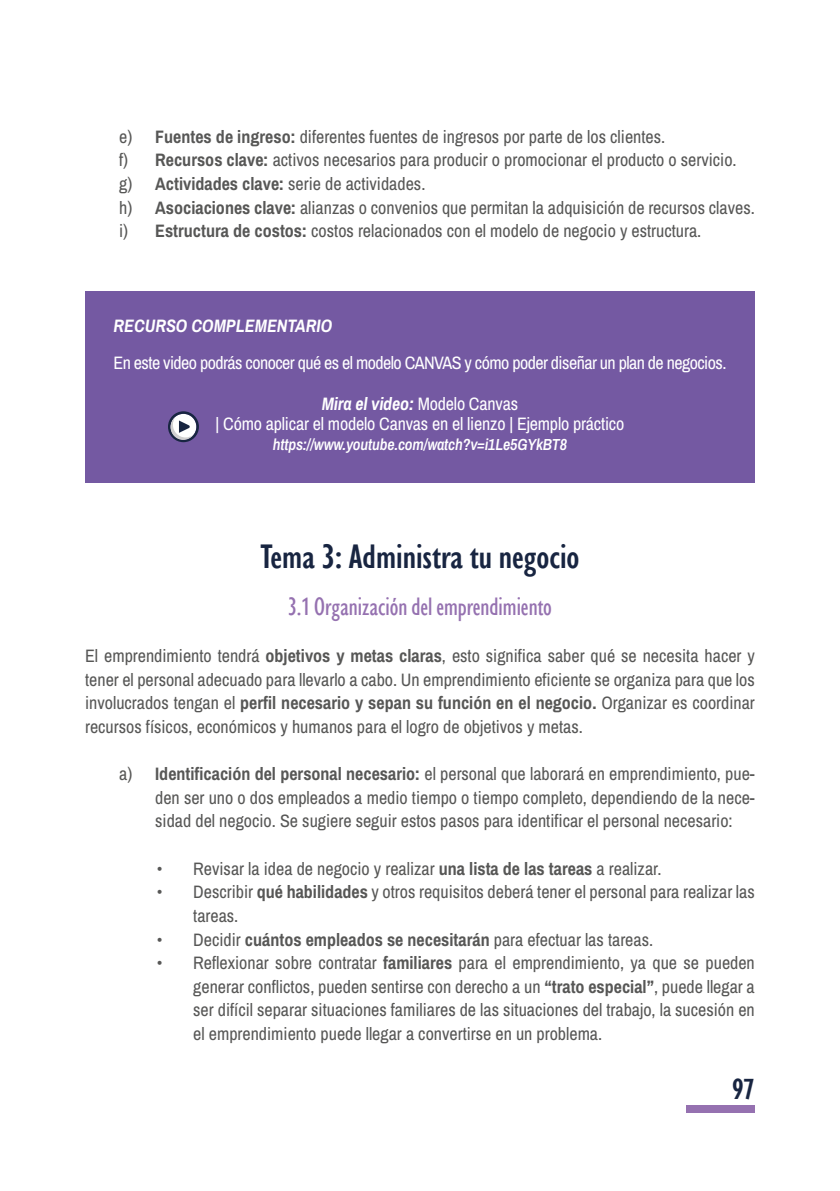
<style>
.page{position:relative;width:840px;height:1191px;background:#fff}
.page>*{position:absolute;margin:0;border:0;box-sizing:border-box;transform-origin:0 0}
.t1{font:600 condensed 35px "Gill Sans Nova";color:#182541}
.t2{font:600 condensed 30px "Gill Sans Nova";color:#182541}
.t3{font:500 condensed 26px "Gill Sans Nova";color:#9571b0}
.t4{font:18px/23.6px "Archivo Narrow";color:#575756;text-align:justify}
.t5{font:18px "Archivo Narrow";letter-spacing:-.03em;color:#fff}
.t6{font:18px/20px "Archivo Narrow";letter-spacing:-.01em;color:#fff;text-align:center}
.t7{font:italic 700 18px "Archivo Narrow";color:#fff}
.t8{font:italic 600 16px "Archivo Narrow";letter-spacing:-.01em;color:#fff}
.s1{font-weight:700}
.s2{font-weight:700;font-style:italic}
</style>
<div class="page">
<div style="left:686px;top:1105px;width:68px;height:7px;background:#9571b0"></div>
<div style="left:85px;top:291px;width:669px;height:192px;background:#7459a2"></div>
<svg style="left:168px;top:411px;width:31px;height:31px"></svg>
<p class="t4" style="left:119px;top:124px;width:636px;text-align:left">e) <span class="s1">Fuentes de ingreso:</span> diferentes fuentes de ingresos por parte de los clientes.<br>f) <span class="s1">Recursos clave:</span> activos necesarios para producir o promocionar el producto o servicio.<br>g) <span class="s1">Actividades clave:</span> serie de actividades.<br>h) <span class="s1">Asociaciones clave:</span> alianzas o convenios que permitan la adquisición de recursos claves. i) <span class="s1">Estructura de costos:</span> costos relacionados con el modelo de negocio y estructura.</p>
<p class="t7" style="left:113px;top:313px;width:220px">RECURSO COMPLEMENTARIO</p>
<p class="t5" style="left:113px;top:350px;width:614px">En este video podrás conocer qué es el modelo CANVAS y cómo poder diseñar un plan de negocios.</p>
<p class="t6" style="left:215px;top:393px;width:410px"><span class="s2">Mira el video:</span> Modelo Canvas<br>| Cómo aplicar el modelo Canvas en el lienzo | Ejemplo práctico</p>
<p class="t8" style="left:273px;top:433px;width:295px">https://www.youtube.com/watch?v=i1Le5GYkBT8</p>
<h1 class="t1" style="left:260px;top:533px;width:320px">Tema 3: Administra tu negocio</h1>
<h3 class="t3" style="left:288px;top:590px;width:265px">3.1 Organización del emprendimiento</h3>
<p class="t4" style="left:85px;top:643px;width:670px">El emprendimiento tendrá <span class="s1">objetivos y metas claras</span>, esto significa saber qué se necesita hacer y tener el personal adecuado para llevarlo a cabo. Un emprendimiento eficiente se organiza para que los involucrados tengan el <span class="s1">perfil necesario y sepan su función en el negocio.</span> Organizar es coordinar recursos físicos, económicos y humanos para el logro de objetivos y metas.</p>
<p class="t4" style="left:155px;top:761px;width:600px;text-indent:-36px">a) <span class="s1">Identificación del personal necesario:</span> el personal que laborará en emprendimiento, pue&shy;den ser uno o dos empleados a medio tiempo o tiempo completo, dependiendo de la nece&shy;sidad del negocio. Se sugiere seguir estos pasos para identificar el personal necesario:</p>
<p class="t4" style="left:157px;top:856px;width:505px">• Revisar la idea de negocio y realizar <span class="s1">una lista de las tareas</span> a realizar.</p>
<p class="t4" style="left:193px;top:879px;width:562px;text-indent:-36px">• Describir <span class="s1">qué habilidades</span> y otros requisitos deberá tener el personal para realizar las tareas.</p>
<p class="t4" style="left:157px;top:927px;width:497px">• Decidir <span class="s1">cuántos empleados se necesitarán</span> para efectuar las tareas.</p>
<p class="t4" style="left:193px;top:950px;width:562px;text-indent:-36px">• Reflexionar sobre contratar <span class="s1">familiares</span> para el emprendimiento, ya que se pueden generar conflictos, pueden sentirse con derecho a un <span class="s1">“trato especial”</span>, puede llegar a ser difícil separar situaciones familiares de las situaciones del trabajo, la sucesión en el emprendimiento puede llegar a convertirse en un problema.</p>
<h2 class="t2" style="left:731px;top:1069px;width:24px">97</h2>
</div>
